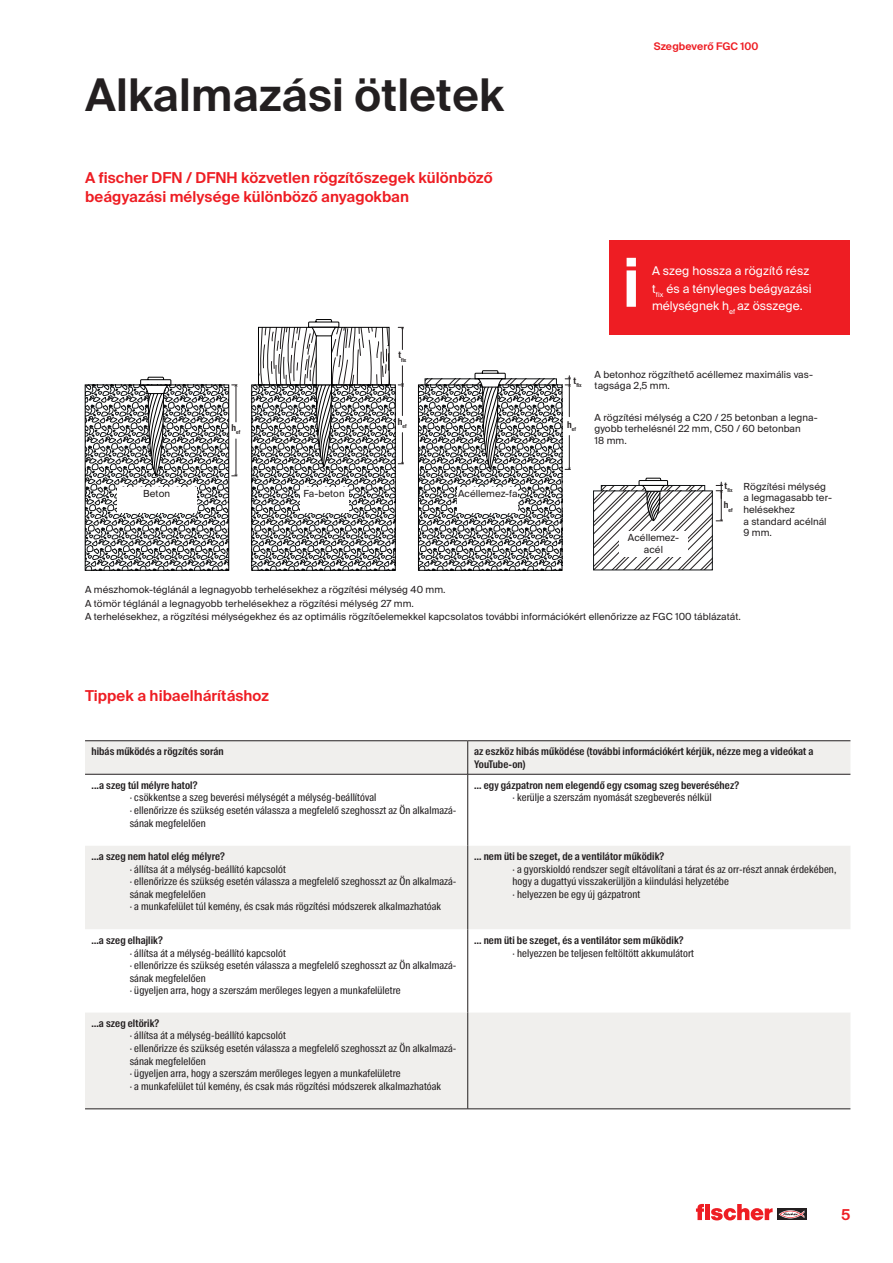
<style>
.page{position:relative;width:893px;height:1263px;background:#fff}
.page>*{position:absolute;margin:0;border:0;box-sizing:border-box;transform-origin:0 0}
.CB_AF_01_HEAD_45PT_S{font:600 67.5px "fischerstrong";color:#fff}
.CB_AF_01_HEAD_30PT_S{font:600 45px "fischerstrong";letter-spacing:.005em;color:#231f20}
.CB_AF_02_SUBHEAD_SB{font:600 15px/18.8px "fischerstrong";letter-spacing:.005em;color:#ee1d23}
.CB_AF_03_COPY_REG{font:12px/17.2px "fischerstrong";letter-spacing:.005em;color:#fff}
.CB_AF_07_TABLE_HEAD{font:10.5px "fischerstrong Cond";letter-spacing:.01em;color:#231f20}
.CB_AF_07_TABLE_HEAD-2{font:600 10.5px/12.6px "fischerstrong Cond";letter-spacing:.01em;color:#231f20}
.CB_AF_07_TABLE_COPY{font:600 10.5px "fischerstrong Cond";letter-spacing:.01em;color:#231f20}
.CB_AF_07_TABLE_COPY-2{font:10.5px "fischerstrong Cond";letter-spacing:.01em;color:#231f20}
.t1{font:600 10.5px "fischerstrong";letter-spacing:.005em;color:#ee1d23}
.CB_AF_04_CAPTION_REG{font:9.75px/11.7px "fischerstrong";letter-spacing:.005em;color:#231f20}
.t2{font:600 9.45px "fischerstrong Cond";color:#231f20}
.t3{font:600 5.4px "fischerstrong Cond";color:#231f20}
</style>
<div class="page">
<svg style="left:777px;top:1208px;width:29px;height:12px"></svg>
<svg style="left:779px;top:1210px;width:25px;height:8px"></svg>
<svg style="left:696px;top:1204px;width:77px;height:16px"></svg>
<div style="left:85px;top:741px;width:765px;height:367px;background:#f0efed"></div>
<svg style="left:85px;top:775px;width:765px;height:237px"></svg>
<hr style="left:467px;top:741px;width:1px;height:33px;background:#231f20">
<hr style="left:85px;top:774px;width:383px;height:1px;background:#231f20">
<hr style="left:468px;top:774px;width:382px;height:1px;background:#231f20">
<hr style="left:467px;top:774px;width:1px;height:71px;background:#231f20">
<hr style="left:467px;top:845px;width:1px;height:84px;background:#231f20">
<hr style="left:467px;top:929px;width:1px;height:83px;background:#231f20">
<hr style="left:467px;top:1012px;width:1px;height:97px;background:#231f20">
<hr style="left:85px;top:740px;width:383px;height:1px;background:#231f20">
<hr style="left:468px;top:740px;width:382px;height:1px;background:#231f20">
<hr style="left:85px;top:1108px;width:383px;height:1px;background:#231f20">
<hr style="left:468px;top:1108px;width:382px;height:1px;background:#231f20">
<svg style="left:593px;top:478px;width:130px;height:93px"></svg>
<svg style="left:85px;top:377px;width:153px;height:193px"></svg>
<svg style="left:252px;top:319px;width:319px;height:251px"></svg>
<div style="left:117px;top:487px;width:80px;height:25px;background:#fff"></div>
<div style="left:300px;top:487px;width:48px;height:25px;background:#fff"></div>
<div style="left:458px;top:487px;width:60px;height:25px;background:#fff"></div>
<div style="left:619px;top:531px;width:68px;height:26px;background:#fff"></div>
<div style="left:609px;top:240px;width:241px;height:95px;background:#ee1d23"></div>
<p class="CB_AF_01_HEAD_30PT_S" style="left:85px;top:70px;width:420px">Alkalmazási ötletek</p>
<p class="t1" style="left:654px;top:41px;width:106px">Szegbeverő FGC 100</p>
<p class="CB_AF_02_SUBHEAD_SB" style="left:85px;top:168px;width:409px">A fischer DFN / DFNH közvetlen rögzítőszegek különböző beágyazási mélysége különböző anyagokban</p>
<p class="CB_AF_01_HEAD_45PT_S" style="left:622px;top:244px;width:19px">i</p>
<p class="CB_AF_03_COPY_REG" style="left:652px;top:262px;width:161px">A szeg hossza a rögzítő rész t<sub>fix</sub> és a tényleges beágyazási mélységnek h<sub>ef</sub> az összege.</p>
<p class="t3" style="left:398px;top:356px;width:10px"><sup>t</sup>fix</p>
<p class="t3" style="left:574px;top:382px;width:10px"><sup>t</sup>fix</p>
<p class="t3" style="left:398px;top:423px;width:10px"><sup>h</sup>ef</p>
<p class="t2" style="left:567px;top:419px;width:6px">h</p>
<p class="t2" style="left:232px;top:422px;width:6px">h</p>
<p class="t3" style="left:572px;top:426px;width:6px">ef</p>
<p class="t3" style="left:236px;top:429px;width:6px">ef</p>
<p class="CB_AF_04_CAPTION_REG" style="left:595px;top:368px;width:220px">A betonhoz rögzíthető acéllemez maximális vas&shy;tagsága 2,5 mm.</p>
<p class="CB_AF_04_CAPTION_REG" style="left:595px;top:411px;width:224px">A rögzítési mélység a C20 / 25 betonban a legna&shy;gyobb terhelésnél 22 mm, C50 / 60 betonban<br>18 mm.</p>
<p class="CB_AF_04_CAPTION_REG" style="left:143px;top:487px;width:28px">Beton</p>
<p class="CB_AF_04_CAPTION_REG" style="left:303px;top:487px;width:43px">Fa-beton</p>
<p class="CB_AF_04_CAPTION_REG" style="left:458px;top:487px;width:61px">Acéllemez-fa</p>
<p class="CB_AF_04_CAPTION_REG" style="left:628px;top:532px;width:53px;text-align:center">Acéllemez&shy;acél</p>
<p class="t3" style="left:725px;top:487px;width:10px"><sup>t</sup>fix</p>
<p class="t3" style="left:724px;top:506px;width:10px"><sup>h</sup>ef</p>
<p class="CB_AF_04_CAPTION_REG" style="left:743px;top:480px;width:90px">Rögzítési mélység a legmagasabb ter&shy;helésekhez</p>
<p class="CB_AF_04_CAPTION_REG" style="left:743px;top:515px;width:85px">a standard acélnál<br>9 mm.</p>
<p class="CB_AF_04_CAPTION_REG" style="left:85px;top:584px;width:362px">A mészhomok-téglánál a legnagyobb terhelésekhez a rögzítési mélység 40 mm.</p>
<p class="CB_AF_04_CAPTION_REG" style="left:85px;top:597px;width:330px">A tömör téglánál a legnagyobb terhelésekhez a rögzítési mélység 27 mm.</p>
<p class="CB_AF_04_CAPTION_REG" style="left:85px;top:611px;width:657px">A terhelésekhez, a rögzítési mélységekhez és az optimális rögzítőelemekkel kapcsolatos további információkért ellenőrizze az FGC 100 táblázatát.</p>
<p class="CB_AF_02_SUBHEAD_SB" style="left:85px;top:686px;width:185px">Tippek a hibaelhárításhoz</p>
<p class="CB_AF_07_TABLE_HEAD-2" style="left:91px;top:746px;width:134px">hibás működés a rögzítés során</p>
<p class="CB_AF_07_TABLE_HEAD-2" style="left:474px;top:746px;width:341px">az eszköz hibás működése (további információkért kérjük, nézze meg a videókat a<br>YouTube-on)</p>
<p class="CB_AF_07_TABLE_HEAD-2" style="left:91px;top:779px;width:108px">...a szeg túl mélyre hatol?</p>
<p class="CB_AF_07_TABLE_HEAD" style="left:130px;top:791px;width:248px">· csökkentse a szeg beverési mélységét a mélység-beállítóval</p>
<p class="CB_AF_07_TABLE_HEAD" style="left:130px;top:804px;width:328px">· ellenőrizze és szükség esetén válassza a megfelelő szeghosszt az Ön alkalmazá-</p>
<p class="CB_AF_07_TABLE_HEAD" style="left:130px;top:817px;width:77px">sának megfelelően</p>
<p class="CB_AF_07_TABLE_COPY" style="left:474px;top:779px;width:266px">… egy gázpatron nem elegendő egy csomag szeg beveréséhez?</p>
<p class="CB_AF_07_TABLE_COPY-2" style="left:512px;top:791px;width:201px">· kerülje a szerszám nyomását szegbeverés nélkül</p>
<p class="CB_AF_07_TABLE_HEAD-2" style="left:91px;top:850px;width:135px">…a szeg nem hatol elég mélyre?</p>
<p class="CB_AF_07_TABLE_HEAD" style="left:130px;top:863px;width:158px">· állítsa át a mélység-beállító kapcsolót</p>
<p class="CB_AF_07_TABLE_HEAD" style="left:130px;top:875px;width:328px">· ellenőrizze és szükség esetén válassza a megfelelő szeghosszt az Ön alkalmazá-</p>
<p class="CB_AF_07_TABLE_HEAD" style="left:130px;top:888px;width:77px">sának megfelelően</p>
<p class="CB_AF_07_TABLE_HEAD" style="left:130px;top:901px;width:313px">· a munkafelület túl kemény, és csak más rögzítési módszerek alkalmazhatóak</p>
<p class="CB_AF_07_TABLE_HEAD-2" style="left:91px;top:934px;width:73px">…a szeg elhajlik?</p>
<p class="CB_AF_07_TABLE_HEAD" style="left:130px;top:947px;width:158px">· állítsa át a mélység-beállító kapcsolót</p>
<p class="CB_AF_07_TABLE_HEAD" style="left:130px;top:959px;width:328px">· ellenőrizze és szükség esetén válassza a megfelelő szeghosszt az Ön alkalmazá-</p>
<p class="CB_AF_07_TABLE_HEAD" style="left:130px;top:972px;width:77px">sának megfelelően</p>
<p class="CB_AF_07_TABLE_HEAD" style="left:130px;top:984px;width:273px">· ügyeljen arra, hogy a szerszám merőleges legyen a munkafelületre</p>
<p class="CB_AF_07_TABLE_HEAD-2" style="left:91px;top:1017px;width:69px">…a szeg eltörik?</p>
<p class="CB_AF_07_TABLE_HEAD" style="left:130px;top:1030px;width:158px">· állítsa át a mélység-beállító kapcsolót</p>
<p class="CB_AF_07_TABLE_HEAD" style="left:130px;top:1042px;width:328px">· ellenőrizze és szükség esetén válassza a megfelelő szeghosszt az Ön alkalmazá-</p>
<p class="CB_AF_07_TABLE_HEAD" style="left:130px;top:1055px;width:77px">sának megfelelően</p>
<p class="CB_AF_07_TABLE_HEAD" style="left:130px;top:1067px;width:273px">· ügyeljen arra, hogy a szerszám merőleges legyen a munkafelületre</p>
<p class="CB_AF_07_TABLE_HEAD" style="left:130px;top:1080px;width:313px">· a munkafelület túl kemény, és csak más rögzítési módszerek alkalmazhatóak</p>
<p class="CB_AF_07_TABLE_COPY" style="left:474px;top:850px;width:192px">… nem üti be szeget, de a ventilátor működik?</p>
<p class="CB_AF_07_TABLE_HEAD" style="left:512px;top:863px;width:326px">· a gyorskioldó rendszer segít eltávolítani a tárat és az orr-részt annak érdekében,</p>
<p class="CB_AF_07_TABLE_HEAD" style="left:512px;top:875px;width:218px">hogy a dugattyú visszakerüljön a kiindulási helyzetébe</p>
<p class="CB_AF_07_TABLE_HEAD" style="left:512px;top:888px;width:129px">· helyezzen be egy új gázpatront</p>
<p class="CB_AF_07_TABLE_COPY" style="left:474px;top:934px;width:211px">… nem üti be szeget, és a ventilátor sem működik?</p>
<p class="CB_AF_07_TABLE_HEAD" style="left:512px;top:947px;width:183px">· helyezzen be teljesen feltöltött akkumulátort</p>
<h3 class="CB_AF_02_SUBHEAD_SB" style="left:841px;top:1206px;width:11px">5</h3>
</div>
